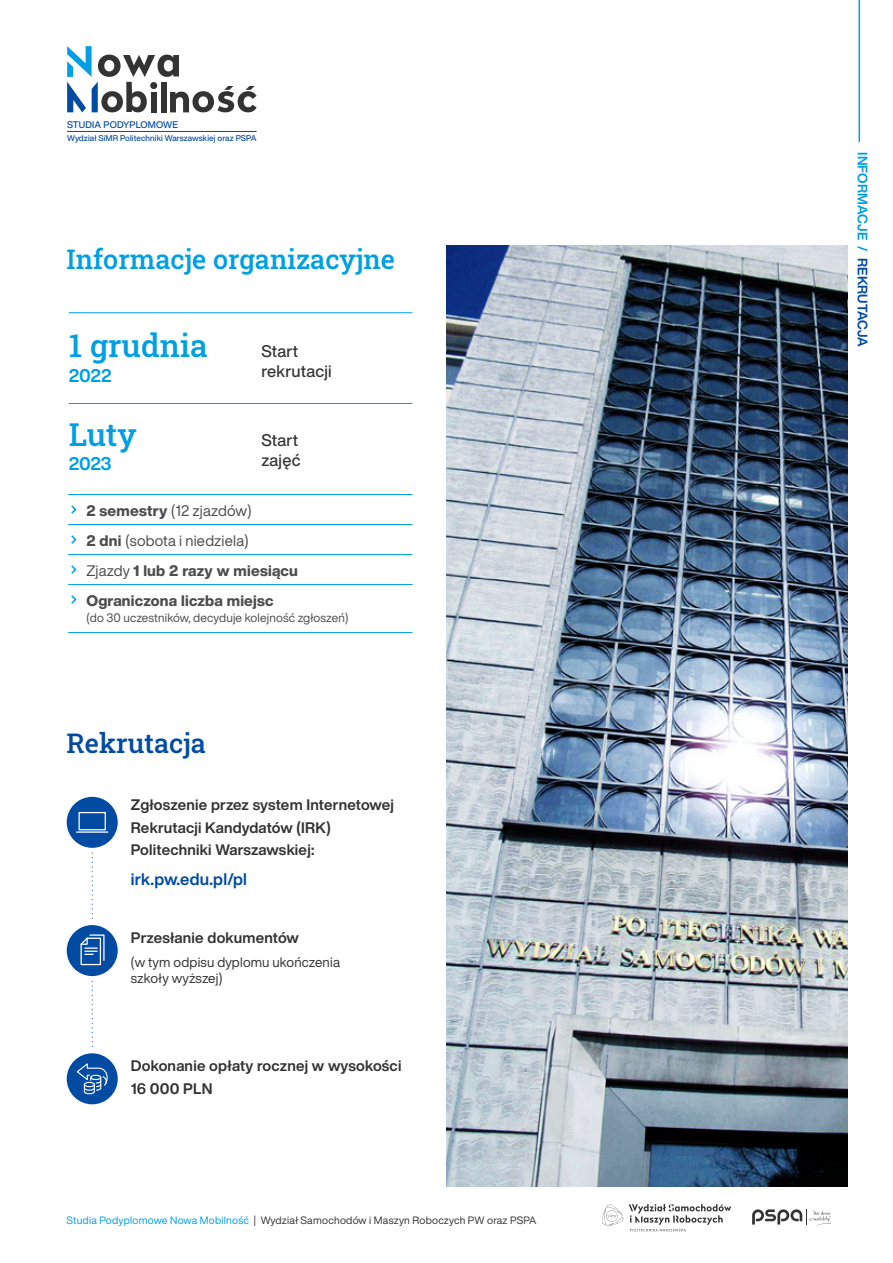
<style>
.page{position:relative;width:893px;height:1263px;background:#fff}
.page>*{position:absolute;margin:0;border:0;box-sizing:border-box;transform-origin:0 0}
.t1{font:500 31.5px "Roboto Slab";color:#009fe3}
.t2{font:500 27px "Roboto Slab";color:#009fe3}
.t3{font:500 27px "Roboto Slab";color:#024ba3}
.t4{font:700 18px "Helvetica Now Display";letter-spacing:-.02em;color:#009fe3}
.t5{font:500 16.5px/19.8px "Helvetica Now Display";letter-spacing:.01em;color:#333}
.t6{font:700 16.5px "Helvetica Now Display";letter-spacing:.015em;color:#024ba3}
.t7{font:700 15px/22.5px "Helvetica Now Display";letter-spacing:.015em;color:#333}
.t8{font:800 15px/30px "Helvetica Now Display";letter-spacing:.015em;color:#4d4d4d}
.t9{font:13.5px/16.2px "Helvetica Now Display";letter-spacing:.015em;color:#333}
.t10{font:700 13.5px "Helvetica Now Display";letter-spacing:.01em;color:#009fe3}
.t11{font:12px "Helvetica Now Display";letter-spacing:.015em;color:#4d4d4d}
.t12{font:10.5px "Helvetica Now Display";letter-spacing:.025em;color:#333}
.t13{font:500 9.45px "Helvetica Now Display";letter-spacing:.02em;color:#024ba3}
.t14{font:500 8.25px "Helvetica Now Display";letter-spacing:.015em;color:#024ba3}
.s1{font-weight:400}
.s2{color:#009fe3}
.s3{color:#024ba3}
</style>
<div class="page">
<svg style="left:752px;top:1209px;width:79px;height:17px"></svg>
<svg style="left:602px;top:1204px;width:129px;height:27px"></svg>
<hr style="left:858px;top:0;width:2px;height:142px;background:#009fe3">
<hr style="left:69px;top:312px;width:343px;height:1px;background:#009fe3">
<hr style="left:69px;top:403px;width:343px;height:1px;background:#009fe3">
<hr style="left:68px;top:494px;width:344px;height:1px;background:#009fe3">
<hr style="left:68px;top:524px;width:344px;height:1px;background:#009fe3">
<hr style="left:68px;top:554px;width:344px;height:1px;background:#009fe3">
<hr style="left:68px;top:584px;width:344px;height:1px;background:#009fe3">
<hr style="left:68px;top:632px;width:344px;height:1px;background:#009fe3">
<svg style="left:71px;top:505px;width:6px;height:9px"></svg>
<svg style="left:71px;top:535px;width:6px;height:9px"></svg>
<svg style="left:71px;top:565px;width:6px;height:9px"></svg>
<svg style="left:71px;top:595px;width:6px;height:9px"></svg>
<div style="left:67px;top:797px;width:51px;height:51px;background:#024ba3;border-radius:50%"></div>
<div style="left:79px;top:812px;width:27px;height:18px;border:1px solid #fff"></div>
<hr style="left:77px;top:831px;width:31px;height:2px;background:#fff">
<svg style="left:92px;top:853px;width:1px;height:66px"></svg>
<div style="left:67px;top:925px;width:51px;height:51px;background:#024ba3;border-radius:50%"></div>
<svg style="left:92px;top:981px;width:1px;height:66px"></svg>
<div style="left:67px;top:1053px;width:51px;height:51px;background:#024ba3;border-radius:50%"></div>
<svg style="left:80px;top:934px;width:25px;height:32px"></svg>
<svg style="left:76px;top:1063px;width:32px;height:32px"></svg>
<img style="left:446px;top:245px;width:402px;height:941px">
<svg style="left:67px;top:46px;width:190px;height:66px"></svg>
<hr style="left:67px;top:131px;width:190px;height:1px;background:#024ba3">
<p class="t13" style="left:67px;top:118px;width:113px">STUDIA PODYPLOMOWE</p>
<p class="t14" style="left:67px;top:132px;width:191px">Wydział SiMR Politechniki Warszawskiej oraz PSPA</p>
<h2 class="t2" style="left:67px;top:240px;width:330px">Informacje organizacyjne</h2>
<h1 class="t1" style="left:69px;top:324px;width:141px">1 grudnia</h1>
<p class="t4" style="left:69px;top:363px;width:44px">2022</p>
<p class="t5" style="left:262px;top:341px;width:72px">Start rekrutacji</p>
<h1 class="t1" style="left:69px;top:413px;width:69px">Luty</h1>
<p class="t4" style="left:69px;top:452px;width:44px">2023</p>
<p class="t5" style="left:262px;top:430px;width:41px">Start zajęć</p>
<p class="t8" style="left:86px;top:495px;width:213px">2 semestry <span class="s1">(12 zjazdów)<br></span>2 dni <span class="s1">(sobota i niedziela)<br>Zjazdy</span> 1 lub 2 razy w miesiącu<br>Ograniczona liczba miejsc</p>
<p class="t11" style="left:86px;top:609px;width:264px">(do 30 uczestników, decyduje kolejność zgłoszeń)</p>
<h2 class="t3" style="left:67px;top:725px;width:141px">Rekrutacja</h2>
<p class="t7" style="left:131px;top:794px;width:265px">Zgłoszenie przez system Internetowej<br>Rekrutacji Kandydatów (IRK)<br>Politechniki Warszawskiej:</p>
<p class="t6" style="left:131px;top:868px;width:118px">irk.pw.edu.pl/pl</p>
<p class="t7" style="left:131px;top:927px;width:170px">Przesłanie dokumentów</p>
<p class="t9" style="left:131px;top:954px;width:211px">(w tym odpisu dyplomu ukończenia szkoły wyższej)</p>
<p class="t7" style="left:131px;top:1055px;width:272px">Dokonanie opłaty rocznej w wysokości<br>16 000 PLN</p>
<p class="t12" style="left:67px;top:1213px;width:472px"><span class="s2">Studia Podyplomowe Nowa Mobilność</span> | Wydział Samochodów i Maszyn Roboczych PW oraz PSPA</p>
<p class="t10" style="left:872px;top:152px;width:196px;rotate:90deg">INFORMACJE / <span class="s3">REKRUTACJA</span></p>
</div>
